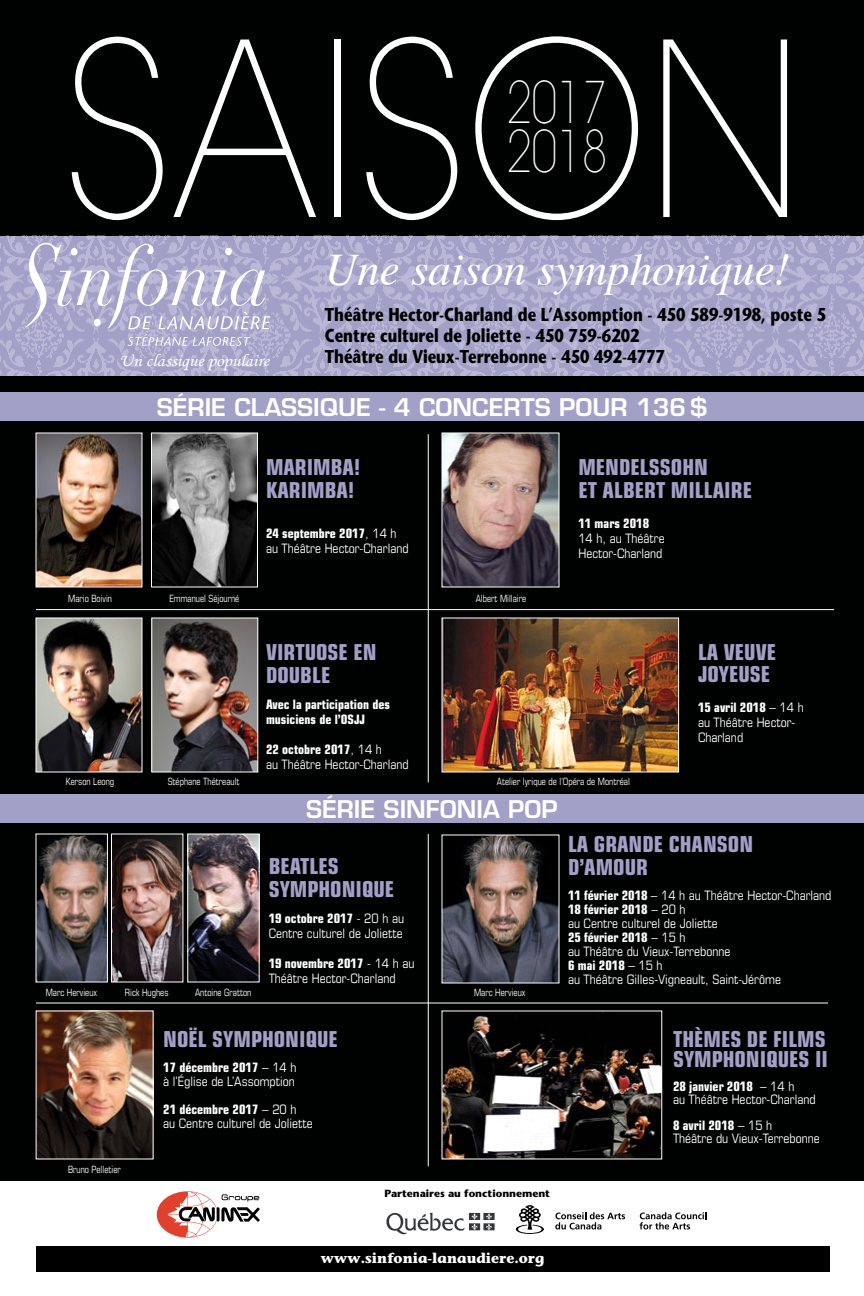
<style>
.page{position:relative;width:864px;height:1296px;background:#fff}
.page>*{position:absolute;margin:0;border:0;box-sizing:border-box;transform-origin:0 0}
.t1{font:200 239.9px "Avant Garde";color:#fff;scale:.88 1}
.t2{font:200 57px/48.6px "Avant Garde";color:#fff;scale:.8 1}
.t3{font:italic 45px "Times";color:#fff}
.t4{font:600 23.8px "Eurostile";color:#fff}
.t5{font:700 condensed 22px/23px "Eurostile";color:#a3a0c8}
.t6{font:700 18.6px/21px "Stone Sans";color:#000;scale:.8 1}
.t7{font:17.7px "Monotype Corsiva";color:#fff;scale:1.06 1}
.t8{font:700 14px "Stone Informal";color:#fff}
.t9{font:condensed 13px/14px "Eurostile";color:#fff}
.t10{font:700 condensed 13px/15px "Eurostile";color:#fff}
.t11{font:700 10.4px "Stone Sans";color:#000}
.t12{font:condensed 10px "Eurostile";color:#fff;scale:.9 1}
.s1{font-weight:700}
</style>
<div class="page">
<div style="left:0;top:0;width:864px;height:1181px;background:#000101"></div>
<img style="left:0;top:236px;width:864px;height:140px">
<div style="left:0;top:392px;width:864px;height:29px;background:#a3a0c8"></div>
<div style="left:36px;top:1246px;width:794px;height:26px;background:#000"></div>
<svg style="left:157px;top:1191px;width:103px;height:47px"></svg>
<svg style="left:25px;top:243px;width:245px;height:103px;background:#b7b5d4"></svg>
<img style="left:444px;top:836px;width:114px;height:146px">
<div style="left:0;top:794px;width:864px;height:29px;background:#a3a0c8"></div>
<img style="left:38px;top:1012px;width:114px;height:145px">
<img style="left:444px;top:1012px;width:216px;height:145px">
<img style="left:38px;top:836px;width:68px;height:144px">
<div style="left:36px;top:834px;width:72px;height:148px;border:1px solid #fff"></div>
<img style="left:113px;top:836px;width:68px;height:144px">
<div style="left:111px;top:834px;width:72px;height:148px;border:1px solid #fff"></div>
<img style="left:189px;top:836px;width:69px;height:144px">
<div style="left:187px;top:834px;width:73px;height:148px;border:1px solid #fff"></div>
<img style="left:444px;top:434px;width:114px;height:152px">
<div style="left:442px;top:432px;width:118px;height:156px;border:1px solid #fff"></div>
<img style="left:153px;top:620px;width:103px;height:150px">
<div style="left:151px;top:618px;width:107px;height:154px;border:1px solid #fff"></div>
<img style="left:153px;top:434px;width:103px;height:152px">
<div style="left:151px;top:432px;width:107px;height:156px;border:1px solid #fff"></div>
<img style="left:38px;top:620px;width:102px;height:150px">
<div style="left:36px;top:618px;width:106px;height:154px;border:1px solid #fff"></div>
<img style="left:38px;top:434px;width:102px;height:152px">
<img style="left:444px;top:620px;width:233px;height:150px">
<hr style="left:36px;top:609px;width:798px;height:1px;background:#fff">
<hr style="left:36px;top:1002px;width:792px;height:2px;background:#fff">
<hr style="left:428px;top:834px;width:1px;height:332px;background:#fff">
<hr style="left:428px;top:434px;width:1px;height:348px;background:#fff">
<svg style="left:516px;top:1205px;width:28px;height:29px"></svg>
<svg style="left:640px;top:1212px;width:66px;height:17px"></svg>
<svg style="left:555px;top:1212px;width:70px;height:17px"></svg>
<img style="left:386px;top:1212px;width:109px;height:23px">
<h1 class="t1" style="left:62px;top:-11px;width:844px">SAISON</h1>
<h2 class="t2" style="left:506px;top:79px;width:128px">2017<br>2018</h2>
<h3 class="t3" style="left:325px;top:231px;width:466px">Une saison symphonique!</h3>
<h3 class="t6" style="left:325px;top:304px;width:628px">Théâtre Hector-Charland de L’Assomption - 450 589-9198, poste 5<br>Centre culturel de Joliette - 450 759-6202<br>Théâtre du Vieux-Terrebonne - 450 492-4777</h3>
<h3 class="t7" style="left:119px;top:350px;width:143px">Un classique populaire</h3>
<h3 class="t4" style="left:157px;top:393px;width:332px">SÉRIE CLASSIQUE - 4 CONCER</h3>
<h3 class="t4" style="left:521px;top:393px;width:188px">TS POUR 136 $</h3>
<p class="t12" style="left:68px;top:592px;width:50px">Mario Boivin</p>
<p class="t12" style="left:169px;top:592px;width:79px">Emmanuel Séjourné</p>
<h3 class="t5" style="left:266px;top:455px;width:96px">MARIMBA!<br>KARIMBA!</h3>
<p class="t9" style="left:266px;top:526px;width:144px;line-height:15px"><span class="s1">24 SEPTEMBRE 2017</span>, 14 h au Théâtre Hector-Charland</p>
<p class="t12" style="left:476px;top:592px;width:58px">Albert Millaire</p>
<h3 class="t5" style="left:578px;top:455px;width:175px">MENDELSSOHN<br>ET ALBERT MILLAIRE</h3>
<p class="t10" style="left:578px;top:516px;width:72px">11 MARS 2018</p>
<p class="t9" style="left:578px;top:531px;width:88px;line-height:15px">14 h, au Théâtre<br>Hector-Charland</p>
<p class="t12" style="left:66px;top:775px;width:55px">Kerson Leong</p>
<p class="t12" style="left:46px;top:986px;width:59px">Marc Hervieux</p>
<p class="t12" style="left:168px;top:775px;width:81px">Stéphane Thétreault</p>
<h3 class="t5" style="left:266px;top:640px;width:112px">VIRTUOSE EN<br>DOUBLE</h3>
<p class="t10" style="left:266px;top:697px;width:126px">AVEC LA PARTICIPATION DES<br>MUSICIENS DE L’OSJJ</p>
<p class="t9" style="left:266px;top:742px;width:144px;line-height:15px"><span class="s1">22 OCTOBRE 2017</span>, 14 h<br>au Théâtre Hector-Charland</p>
<p class="t12" style="left:497px;top:775px;width:149px">Atelier lyrique de l’Opéra de Montréal</p>
<h3 class="t4" style="left:306px;top:795px;width:253px">SÉRIE SINFONIA POP</h3>
<h3 class="t5" style="left:698px;top:641px;width:80px;line-height:22px">LA VEUVE<br>JOYEUSE</h3>
<p class="t9" style="left:698px;top:700px;width:107px;line-height:15px"><span class="s1">15 AVRIL 2018</span> – 14 h au Théâtre Hector-<br>Charland</p>
<h3 class="t5" style="left:269px;top:854px;width:127px">BEATLES<br>SYMPHONIQUE</h3>
<p class="t9" style="left:269px;top:911px;width:137px;line-height:15px"><span class="s1">19 OCTOBRE 2017</span> - 20 h au<br>Centre culturel de Joliette</p>
<p class="t9" style="left:269px;top:956px;width:147px;line-height:15px"><span class="s1">19 NOVEMBRE 2017</span> - 14 h au<br>Théâtre Hector-Charland</p>
<h3 class="t5" style="left:568px;top:832px;width:187px">LA GRANDE CHANSON<br>D’AMOUR</h3>
<p class="t9" style="left:568px;top:888px;width:265px"><span class="s1">11 FÉVRIER 2018</span> – 14 h au Théâtre Hector-Charland<br><span class="s1">18 FÉVRIER 2018</span> – 20 h<br>au Centre culturel de Joliette<br><span class="s1">25 FÉVRIER 2018</span> – 15 h<br>au Théâtre du Vieux-Terrebonne<br><span class="s1">6 MAI 2018</span> – 15 h<br>au Théâtre Gilles-Vigneault, Saint-Jérôme</p>
<p class="t12" style="left:125px;top:986px;width:50px">Rick Hughes</p>
<p class="t12" style="left:195px;top:986px;width:64px">Antoine Gratton</p>
<p class="t12" style="left:474px;top:986px;width:59px">Marc Hervieux</p>
<h3 class="t5" style="left:163px;top:1027px;width:176px">NOËL SYMPHONIQUE</h3>
<p class="t9" style="left:163px;top:1060px;width:135px"><span class="s1">17 DÉCEMBRE 2017</span> – 14 h à l’Église de L’Assomption</p>
<p class="t9" style="left:163px;top:1102px;width:151px"><span class="s1">21 DÉCEMBRE 2017</span> – 20 h<br>au Centre culturel de Joliette</p>
<h3 class="t5" style="left:673px;top:1029px;width:154px;line-height:20px">THÈMES DE FILMS<br>SYMPHONIQUES II</h3>
<p class="t9" style="left:673px;top:1080px;width:144px;line-height:13px"><span class="s1">28 JANVIER 2018</span> – 14 h<br>au Théâtre Hector-Charland</p>
<p class="t9" style="left:673px;top:1119px;width:148px;line-height:13px"><span class="s1">8 AVRIL 2018</span> – 15 h<br>Théâtre du Vieux-Terrebonne</p>
<p class="t12" style="left:68px;top:1164px;width:60px">Bruno Pelletier</p>
<p class="t11" style="left:384px;top:1187px;width:167px">Partenaires au fonctionnement</p>
<p class="t8" style="left:321px;top:1249px;width:225px">www.sinfonia-lanaudiere.org</p>
</div>
